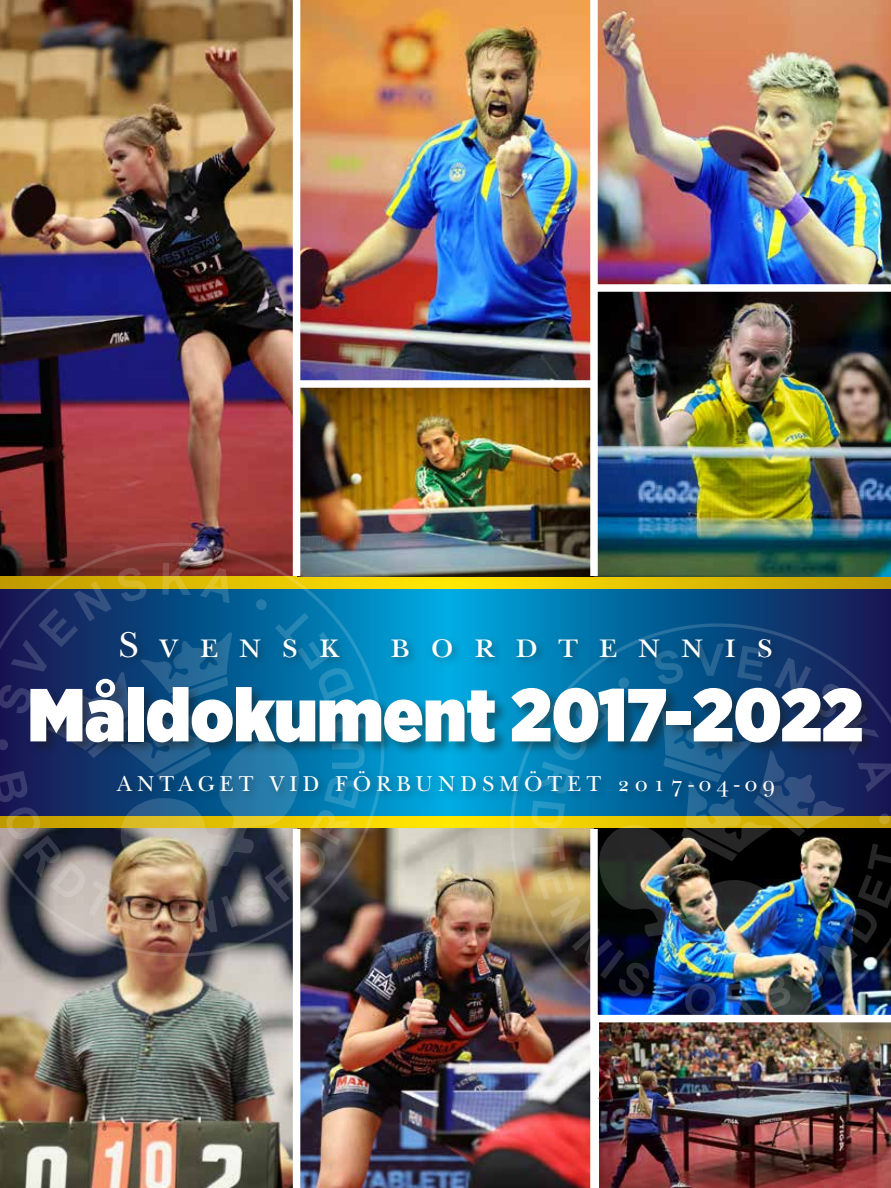
<style>
.page{position:relative;width:891px;height:1188px;background:#fff}
.page>*{position:absolute;margin:0;border:0;box-sizing:border-box;transform-origin:0 0}
.t1{font:900 75px "Gotham Narrow";color:#fff}
.t2{font:37.5px "New Baskerville Std";letter-spacing:.54em;color:#fff}
.t3{font:22.5px "New Baskerville Std";letter-spacing:.23em;color:#fff}
</style>
<div class="page">
<hr style="left:81px;top:1098px;width:738px;height:1px;background:#848483">
<svg style="left:386px;top:589px;width:505px;height:227px;background:#0470a8"></svg>
<svg style="left:386px;top:576px;width:505px;height:13px;background:#d6ba03"></svg>
<div style="left:0;top:816px;width:891px;height:13px;background:#ffe400"></div>
<img style="left:0;top:0;width:891px;height:576px">
<img style="left:0;top:829px;width:590px;height:359px">
<img style="left:599px;top:1039px;width:292px;height:149px">
<div style="left:293px;top:0;width:7px;height:576px;background:#fff"></div>
<div style="left:293px;top:829px;width:7px;height:359px;background:#fff"></div>
<div style="left:590px;top:829px;width:8px;height:359px;background:#fff"></div>
<div style="left:590px;top:0;width:8px;height:576px;background:#fff"></div>
<div style="left:597px;top:284px;width:294px;height:8px;background:#fff"></div>
<div style="left:297px;top:380px;width:297px;height:8px;background:#fff"></div>
<img style="left:0;top:541px;width:386px;height:417px">
<img style="left:0;top:563px;width:365px;height:373px">
<img style="left:509px;top:622px;width:382px;height:417px">
<img style="left:532px;top:643px;width:359px;height:374px">
<div style="left:29px;top:677px;width:847px;height:80px;background:#1d1914;opacity:.45"></div>
<div style="left:115px;top:627px;width:668px;height:41px;background:#1d1914;opacity:.45"></div>
<div style="left:113px;top:767px;width:672px;height:41px;background:#1d1914;opacity:.45"></div>
<h2 class="t2" style="left:119px;top:623px;width:222px">Svensk</h2>
<h2 class="t2" style="left:390px;top:623px;width:385px">bordtennis</h2>
<h1 class="t1" style="left:28px;top:664px;width:837px">Måldokument 2017-2022</h1>
<p class="t3" style="left:117px;top:771px;width:659px">ANTAGET VID FÖRBUNDSMÖTET 2017-04-09</p>
</div>
